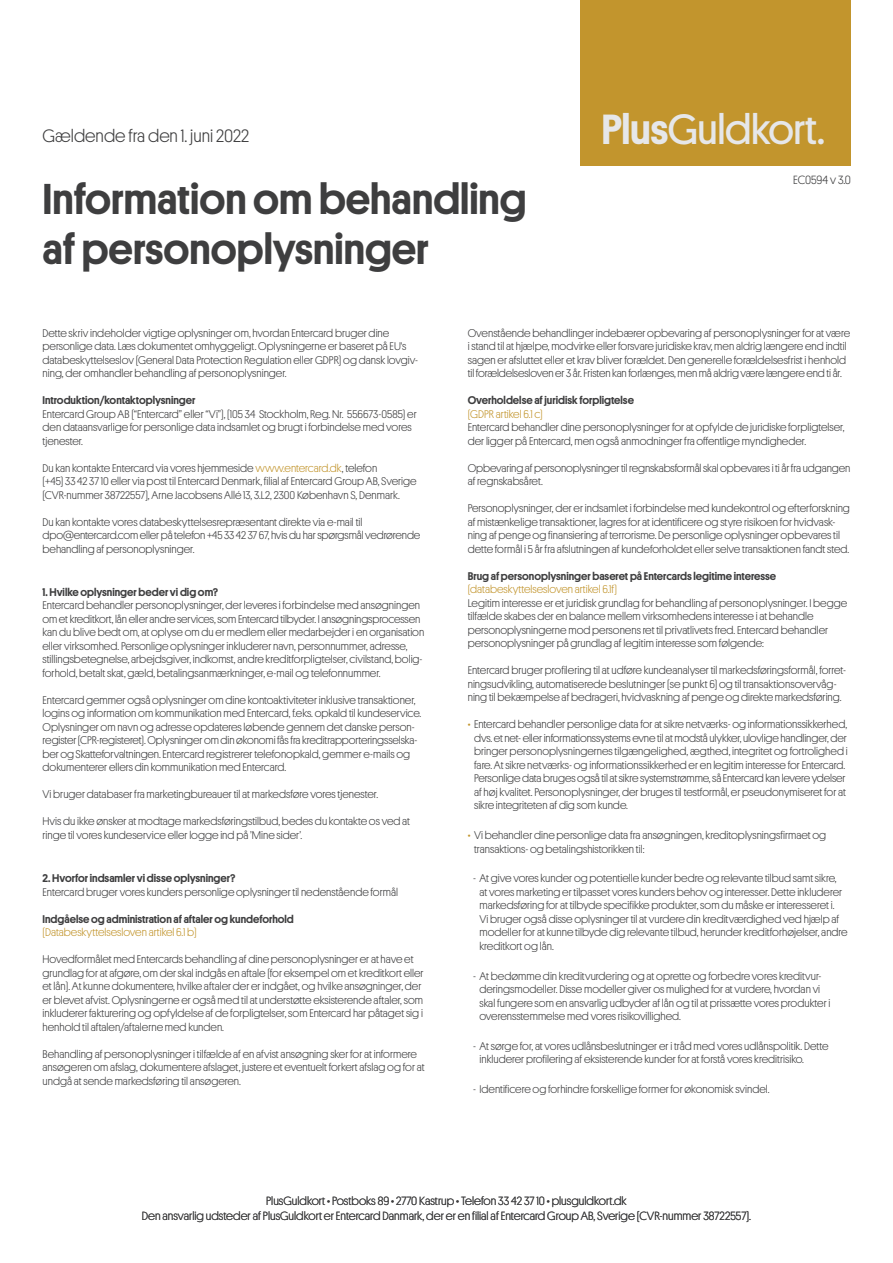
<style>
.page{position:relative;width:893px;height:1263px;background:#fff}
.page>*{position:absolute;margin:0;border:0;box-sizing:border-box;transform-origin:0 0}
.Underrubrik{font:500 43.5px "Platform";color:#3e3e3f}
._1_-_Rabat{font:42.45px "Platform";letter-spacing:-.01em;color:#e6e7e9}
.Underrubrik-2{font:300 18px "Platform";color:#3e3e3f}
.t1{font:300 12px "Platform";color:#3e3e3f}
.Underrubrik-3{font:300 11.25px/13.5px "Platform";color:#3e3e3f}
.Underrubrik-4{font:500 11.25px/13.5px "Platform";color:#3e3e3f}
.s1{font-weight:500}
.s2{color:#c2952d}
.s3{font-weight:300;color:#c2952d}
</style>
<div class="page">
<div style="left:580px;top:0;width:270px;height:166px;background:#c2952d"></div>
<p class="Underrubrik-2" style="left:43px;top:123px;width:208px">Gældende fra den 1. juni 2022</p>
<p class="Underrubrik" style="left:43px;top:168px;width:486px">Information om behandling</p>
<p class="Underrubrik" style="left:43px;top:217px;width:388px">af personoplysninger</p>
<p class="_1_-_Rabat" style="left:601px;top:98px;width:225px"><span class="s1">Plus</span>Guldkort.</p>
<p class="t1" style="left:793px;top:171px;width:59px">EC0594 v 3.0</p>
<p class="Underrubrik-3" style="left:43px;top:325px;width:377px">Dette skriv indeholder vigtige oplysninger om, hvordan Entercard bruger dine personlige data. Læs dokumentet omhyggeligt. Oplysningerne er baseret på EU's databeskyttelseslov (General Data Protection Regulation eller GDPR) og dansk lovgiv&shy;ning, der omhandler behandling af personoplysninger.</p>
<p class="Underrubrik-3" style="left:43px;top:393px;width:376px"><span class="s1">Introduktion/kontaktoplysninger<br></span>Entercard Group AB (“Entercard” eller “Vi”), (105 34 Stockholm, Reg. Nr. 556673-0585) er den dataansvarlige for personlige data indsamlet og brugt i forbindelse med vores tjenester.</p>
<p class="Underrubrik-3" style="left:43px;top:460px;width:376px">Du kan kontakte Entercard via vores hjemmeside <span class="s2">www.entercard.dk</span>, telefon<br>(+45) 33 42 37 10 eller via post til Entercard Denmark, filial af Entercard Group AB, Sverige (CVR-nummer 38722557), Arne Jacobsens Allé 13, 3.L2, 2300 København S, Denmark.</p>
<p class="Underrubrik-3" style="left:43px;top:514px;width:379px">Du kan kontakte vores databeskyttelsesrepræsentant direkte via e-mail til dpo@entercard.com eller på telefon +45 33 42 37 67, hvis du har spørgsmål vedrørende behandling af personoplysninger.</p>
<p class="Underrubrik-3" style="left:43px;top:585px;width:383px"><span class="s1">1. Hvilke oplysninger beder vi dig om?<br></span>Entercard behandler personoplysninger, der leveres i forbindelse med ansøgningen om et kreditkort, lån eller andre services, som Entercard tilbyder. I ansøgningsprocessen kan du blive bedt om, at oplyse om du er medlem eller medarbejder i en organisation eller virksomhed. Personlige oplysninger inkluderer navn, personnummer, adresse, stillingsbetegnelse, arbejdsgiver, indkomst, andre kreditforpligtelser, civilstand, bolig&shy;forhold, betalt skat, gæld, betalingsanmærkninger, e-mail og telefonnummer.</p>
<p class="Underrubrik-3" style="left:43px;top:693px;width:380px">Entercard gemmer også oplysninger om dine kontoaktiviteter inklusive transaktioner, logins og information om kommunikation med Entercard, f.eks. opkald til kundeservice.<br>Oplysninger om navn og adresse opdateres løbende gennem det danske person&shy;register (CPR-registeret). Oplysninger om din økonomi fås fra kreditrapporteringsselska&shy;ber og Skatteforvaltningen. Entercard registrerer telefonopkald, gemmer e-mails og dokumenterer ellers din kommunikation med Entercard.</p>
<p class="Underrubrik-3" style="left:43px;top:787px;width:337px">Vi bruger databaser fra marketingbureauer til at markedsføre vores tjenester.</p>
<p class="Underrubrik-3" style="left:43px;top:814px;width:369px">Hvis du ikke ønsker at modtage markedsføringstilbud, bedes du kontakte os ved at ringe til vores kundeservice eller logge ind på ’Mine sider’.</p>
<p class="Underrubrik-3" style="left:43px;top:871px;width:357px"><span class="s1">2. Hvorfor indsamler vi disse oplysninger?<br></span>Entercard bruger vores kunders personlige oplysninger til nedenstående formål</p>
<p class="Underrubrik-4" style="left:43px;top:911px;width:253px">Indgåelse og administration af aftaler og kundeforhold <span class="s3">(Databeskyttelsesloven artikel 6.1 b)</span></p>
<p class="Underrubrik-3" style="left:43px;top:952px;width:383px">Hovedformålet med Entercards behandling af dine personoplysninger er at have et grundlag for at afgøre, om der skal indgås en aftale (for eksempel om et kreditkort eller et lån). At kunne dokumentere, hvilke aftaler der er indgået, og hvilke ansøgninger, der er blevet afvist. Oplysningerne er også med til at understøtte eksisterende aftaler, som inkluderer fakturering og opfyldelse af de forpligtelser, som Entercard har påtaget sig i henhold til aftalen/aftalerne med kunden.</p>
<p class="Underrubrik-3" style="left:43px;top:1046px;width:384px">Behandling af personoplysninger i tilfælde af en afvist ansøgning sker for at informere ansøgeren om afslag, dokumentere afslaget, justere et eventuelt forkert afslag og for at undgå at sende markedsføring til ansøgeren.</p>
<p class="Underrubrik-3" style="left:468px;top:325px;width:384px">Ovenstående behandlinger indebærer opbevaring af personoplysninger for at være i stand til at hjælpe, modvirke eller forsvare juridiske krav, men aldrig længere end indtil sagen er afsluttet eller et krav bliver forældet. Den generelle forældelsesfrist i henhold til forældelsesloven er 3 år. Fristen kan forlænges, men må aldrig være længere end ti år.</p>
<p class="Underrubrik-3" style="left:468px;top:393px;width:378px"><span class="s1">Overholdelse af juridisk forpligtelse<br></span><span class="s2">(GDPR artikel 6.1 c)<br></span>Entercard behandler dine personoplysninger for at opfylde de juridiske forpligtelser, der ligger på Entercard, men også anmodninger fra offentlige myndigheder.</p>
<p class="Underrubrik-3" style="left:468px;top:460px;width:384px">Opbevaring af personoplysninger til regnskabsformål skal opbevares i ti år fra udgangen af regnskabsåret.</p>
<p class="Underrubrik-3" style="left:468px;top:501px;width:384px">Personoplysninger, der er indsamlet i forbindelse med kundekontrol og efterforskning af mistænkelige transaktioner, lagres for at identificere og styre risikoen for hvidvask&shy;ning af penge og finansiering af terrorisme. De personlige oplysninger opbevares til dette formål i 5 år fra afslutningen af kundeforholdet eller selve transaktionen fandt sted.</p>
<p class="Underrubrik-3" style="left:468px;top:568px;width:381px"><span class="s1">Brug af personoplysninger baseret på Entercards legitime interesse </span><span class="s2">(databeskyttelsesloven artikel 6.1f)<br></span>Legitim interesse er et juridisk grundlag for behandling af personoplysninger. I begge tilfælde skabes der en balance mellem virksomhedens interesse i at behandle personoplysningerne mod personens ret til privatlivets fred. Entercard behandler personoplysninger på grundlag af legitim interesse som følgende:</p>
<p class="Underrubrik-3" style="left:468px;top:663px;width:380px">Entercard bruger profilering til at udføre kundeanalyser til markedsføringsformål, forret&shy;ningsudvikling, automatiserede beslutninger (se punkt 6) og til transaktionsovervåg&shy;ning til bekæmpelse af bedrageri, hvidvaskning af penge og direkte markedsføring.</p>
<p class="Underrubrik-3" style="left:474px;top:717px;width:375px;text-indent:-6px"><span class="s2">•</span> Entercard behandler personlige data for at sikre netværks- og informationssikkerhed, dvs. et net- eller informationssystems evne til at modstå ulykker, ulovlige handlinger, der bringer personoplysningernes tilgængelighed, ægthed, integritet og fortrolighed i fare. At sikre netværks- og informationssikkerhed er en legitim interesse for Entercard.<br>Personlige data bruges også til at sikre systemstrømme, så Entercard kan levere ydelser af høj kvalitet. Personoplysninger, der bruges til testformål, er pseudonymiseret for at sikre integriteten af dig som kunde.</p>
<p class="Underrubrik-3" style="left:474px;top:828px;width:354px;text-indent:-6px"><span class="s2">•</span> Vi behandler dine personlige data fra ansøgningen, kreditoplysningsfirmaet og transaktions- og betalingshistorikken til:</p>
<p class="Underrubrik-3" style="left:479px;top:871px;width:370px;text-indent:-6px">- At give vores kunder og potentielle kunder bedre og relevante tilbud samt sikre,<br>at vores marketing er tilpasset vores kunders behov og interesser. Dette inkluderer markedsføring for at tilbyde specifikke produkter, som du måske er interesseret i.<br>Vi bruger også disse oplysninger til at vurdere din kreditværdighed ved hjælp af modeller for at kunne tilbyde dig relevante tilbud, herunder kreditforhøjelser, andre kreditkort og lån.</p>
<p class="Underrubrik-3" style="left:479px;top:968px;width:352px;text-indent:-6px">- At bedømme din kreditvurdering og at oprette og forbedre vores kreditvur&shy;deringsmodeller. Disse modeller giver os mulighed for at vurdere, hvordan vi skal fungere som en ansvarlig udbyder af lån og til at prissætte vores produkter i overensstemmelse med vores risikovillighed.</p>
<p class="Underrubrik-3" style="left:479px;top:1038px;width:350px;text-indent:-6px">- At sørge for, at vores udlånsbeslutninger er i tråd med vores udlånspolitik. Dette inkluderer profilering af eksisterende kunder for at forstå vores kreditrisiko.</p>
<p class="Underrubrik-3" style="left:473px;top:1082px;width:298px">- Identificere og forhindre forskellige former for økonomisk svindel.</p>
<p class="t1" style="left:266px;top:1193px;width:362px">PlusGuldkort • Postboks 89 • 2770 Kastrup • Telefon 33 42 37 10 • plusguldkort.dk</p>
<p class="t1" style="left:142px;top:1208px;width:611px">Den ansvarlig udsteder af PlusGuldkort er Entercard Danmark, der er en filial af Entercard Group AB, Sverige (CVR-nummer 38722557).</p>
</div>
